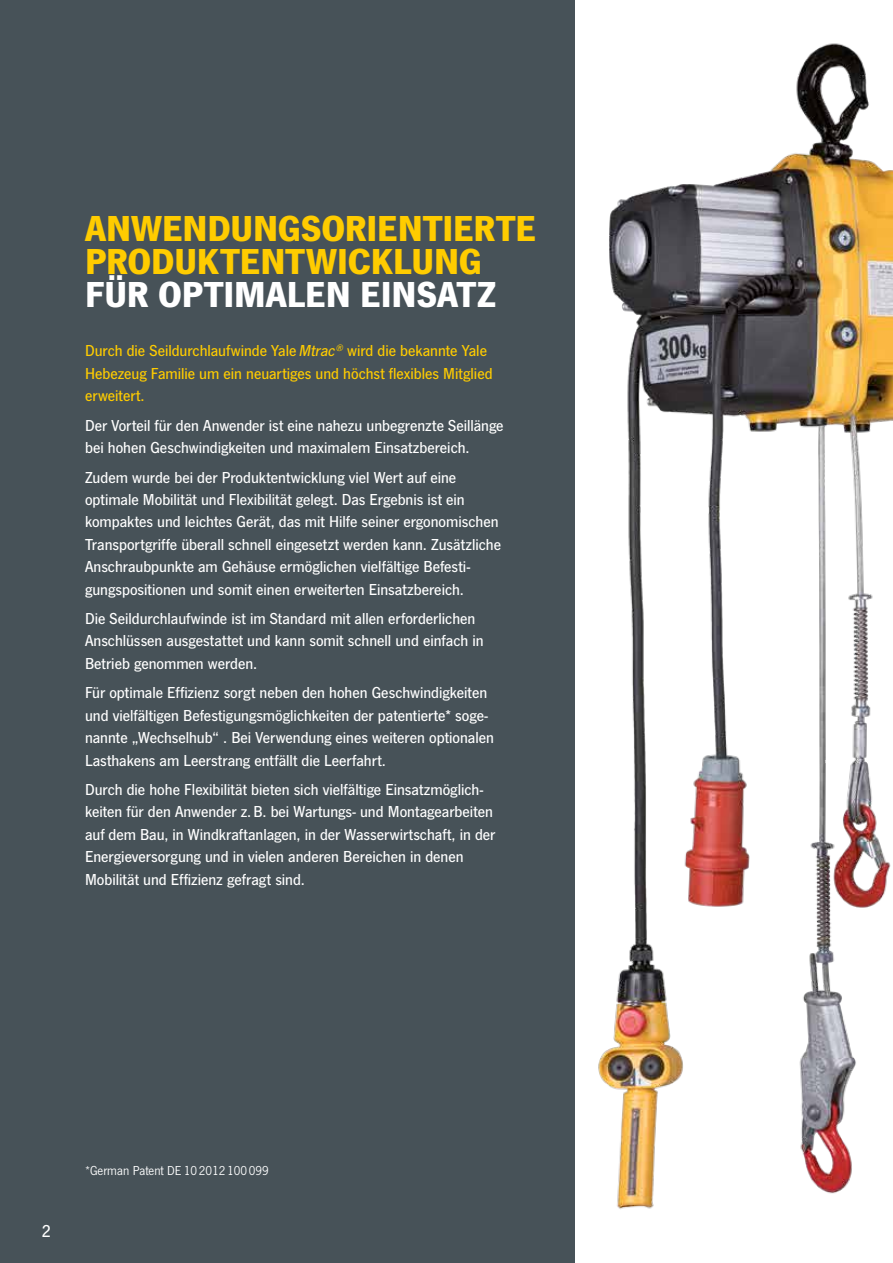
<style>
.page{position:relative;width:893px;height:1263px;background:#fff}
.page>*{position:absolute;margin:0;border:0;box-sizing:border-box;transform-origin:0 0}
.t1{font:700 37.5px/33px "News Got";letter-spacing:-.005em;color:#fc0}
.t2{font:700 37.5px "News Got";letter-spacing:-.005em;color:#fff}
.t3{font:500 18px "News Got";color:#fff}
.t4{font:500 16.5px/22.4px "News Got";color:#fff}
.t5{font:500 16.5px/22.4px "News Got";color:#fc0}
.t6{font:13.5px "News Got";color:#fff}
.s1{font-style:italic}
</style>
<div class="page">
<img style="left:598px;top:43px;width:295px;height:1166px">
<div style="left:0;top:0;width:574px;height:1263px;background:#475258"></div>
<h1 class="t1" style="left:85px;top:212px;width:453px">ANWENDUNGSORIENTIERTE<br>PRODUKTENTWICKLUNG</h1>
<h1 class="t2" style="left:85px;top:272px;width:412px">FÜR OPTIMALEN EINSATZ</h1>
<p class="t5" style="left:85px;top:340px;width:409px">Durch die Seildurchlaufwinde Yale<span class="s1">Mtrac</span> <sup>®</sup> wird die bekannte Yale<br>Hebezeug Familie um ein neuartiges und höchst flexibles Mitglied erweitert.</p>
<p class="t4" style="left:85px;top:414px;width:420px">Der Vorteil für den Anwender ist eine nahezu unbegrenzte Seillänge bei hohen Geschwindigkeiten und maximalem Einsatzbereich.</p>
<p class="t4" style="left:85px;top:466px;width:417px">Zudem wurde bei der Produktentwicklung viel Wert auf eine optimale Mobilität und Flexibilität gelegt. Das Ergebnis ist ein kompaktes und leichtes Gerät, das mit Hilfe seiner ergonomischen Transportgriffe überall schnell eingesetzt werden kann. Zusätzliche Anschraubpunkte am Gehäuse ermöglichen vielfältige Befesti&shy;gungspositionen und somit einen erweiterten Einsatzbereich.</p>
<p class="t4" style="left:85px;top:608px;width:400px">Die Seildurchlaufwinde ist im Standard mit allen erforderlichen<br>Anschlüssen ausgestattet und kann somit schnell und einfach in<br>Betrieb genommen werden.</p>
<p class="t4" style="left:85px;top:682px;width:410px">Für optimale Effizienz sorgt neben den hohen Geschwindigkeiten und vielfältigen Befestigungsmöglichkeiten der patentierte* soge&shy;nannte „Wechselhub“ . Bei Verwendung eines weiteren optionalen Lasthakens am Leerstrang entfällt die Leerfahrt.</p>
<p class="t4" style="left:85px;top:779px;width:412px">Durch die hohe Flexibilität bieten sich vielfältige Einsatzmöglich&shy;keiten für den Anwender z.B. bei Wartungs- und Montagearbeiten auf dem Bau, in Windkraftanlagen, in der Wasserwirtschaft, in der Energieversorgung und in vielen anderen Bereichen in denen Mobilität und Effizienz gefragt sind.</p>
<p class="t3" style="left:42px;top:1221px;width:11px">2</p>
<p class="t6" style="left:85px;top:1163px;width:185px">*German Patent DE 10 2012 100 099</p>
</div>
